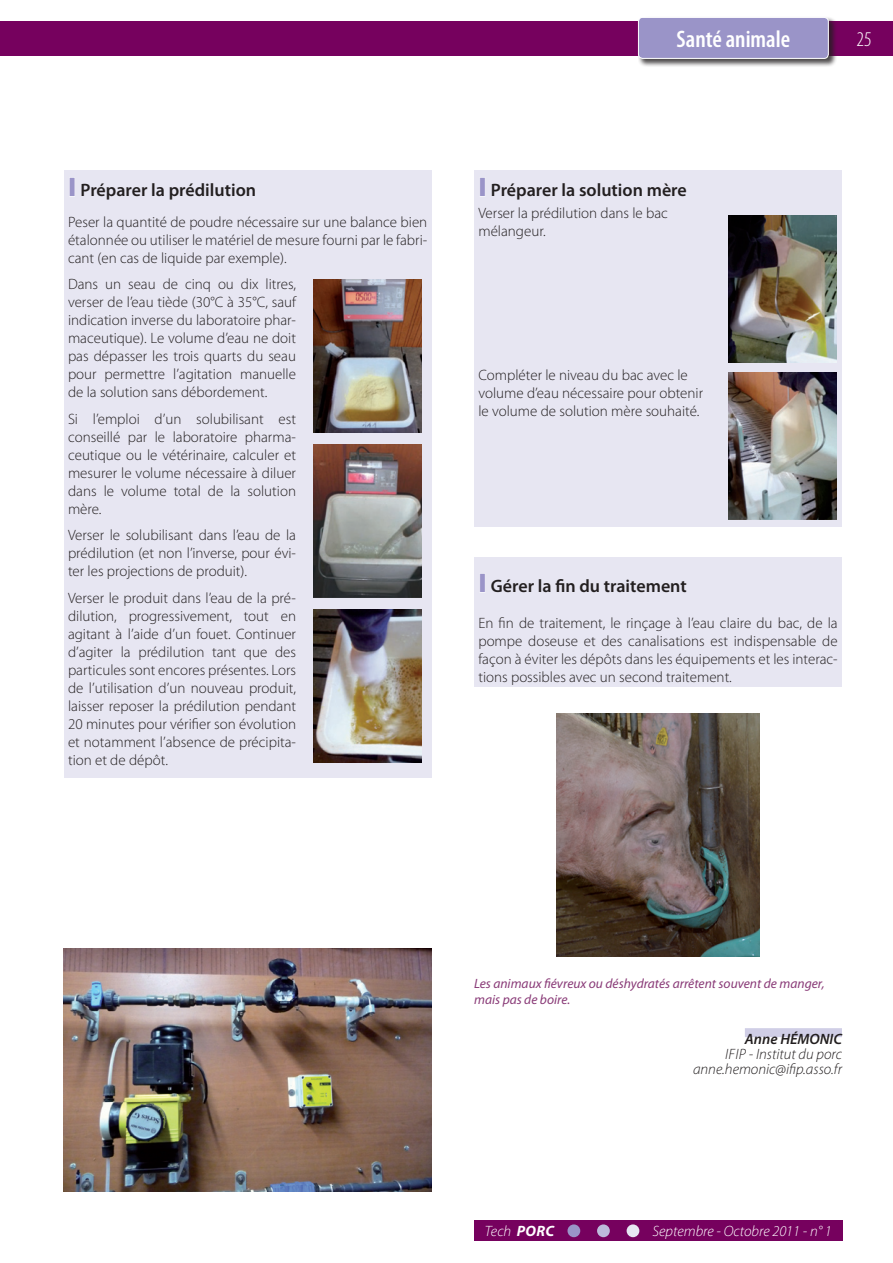
<style>
.page{position:relative;width:893px;height:1263px;background:#fff}
.page>*{position:absolute;margin:0;border:0;box-sizing:border-box;transform-origin:0 0}
.t1{font:600 condensed 24px "Myriad Pro";color:#fff}
.t2{font:300 condensed 21px "Myriad Pro";color:#fff}
.t3{font:600 18px "Myriad Pro";color:#231f20}
.t4{font:300 15px/18px "Myriad Pro";color:#231f20;text-align:justify}
.t5{font:italic 300 15px/15px "Myriad Pro";color:#231f20;text-align:right}
.t6{font:italic 300 15px "Myriad Pro";color:#fff}
.t7{font:italic 600 15px "Myriad Pro";color:#231f20}
.t8{font:italic 13.5px/16.2px "Myriad Pro";color:#893a77}
.s1{font-weight:900;font-size:27px;color:#9a94c8}
.s2{font-weight:700}
</style>
<div class="page">
<div style="left:474px;top:1220px;width:368px;height:21px;background:#76015e"></div>
<div style="left:597px;top:1224px;width:13px;height:13px;background:#bdbadb;border-radius:50%"></div>
<div style="left:627px;top:1224px;width:12px;height:13px;background:#e7e6f2;border-radius:50%"></div>
<div style="left:567px;top:1224px;width:13px;height:13px;background:#9a94c8;border-radius:50%"></div>
<div style="left:0;top:21px;width:893px;height:34px;background:#76015e"></div>
<div style="left:638px;top:17px;width:205px;height:56px;background:#231f20;opacity:.8"></div>
<div style="left:638px;top:17px;width:190px;height:41px;background:#9a94c8;border-radius:4px"></div>
<div style="left:638px;top:17px;width:191px;height:42px;border:1px solid #fff;border-radius:4px"></div>
<div style="left:745px;top:1028px;width:97px;height:9px;background:#d0cee6"></div>
<div style="left:64px;top:170px;width:368px;height:607px;background:#e7e6f2"></div>
<div style="left:70px;top:178px;width:5px;height:18px;border:1px solid #fff"></div>
<img style="left:313px;top:279px;width:108px;height:153px">
<img style="left:313px;top:444px;width:108px;height:153px">
<img style="left:313px;top:610px;width:108px;height:153px">
<div style="left:474px;top:170px;width:368px;height:356px;background:#e7e6f2"></div>
<div style="left:480px;top:178px;width:5px;height:18px;border:1px solid #fff"></div>
<img style="left:729px;top:216px;width:108px;height:146px">
<img style="left:729px;top:373px;width:108px;height:146px">
<div style="left:474px;top:557px;width:368px;height:129px;background:#e7e6f2"></div>
<div style="left:480px;top:574px;width:5px;height:18px;border:1px solid #fff"></div>
<img style="left:64px;top:948px;width:368px;height:243px">
<img style="left:556px;top:714px;width:204px;height:243px">
<h1 class="t1" style="left:676px;top:26px;width:115px">Santé animale</h1>
<h2 class="t2" style="left:857px;top:28px;width:17px">25</h2>
<p class="t3" style="left:68px;top:179px;width:190px"><span class="s1">I</span> Préparer la prédilution</p>
<p class="t4" style="left:68px;top:213px;width:361px">Peser la quantité de poudre nécessaire sur une balance bien étalonnée ou utiliser le matériel de mesure fourni par le fabri&shy;cant (en cas de liquide par exemple).</p>
<p class="t4" style="left:68px;top:275px;width:230px">Dans un seau de cinq ou dix litres, verser de l’eau tiède (30°C à 35°C, sauf indication inverse du laboratoire phar&shy;maceutique). Le volume d’eau ne doit pas dépasser les trois quarts du seau pour permettre l’agitation manuelle de la solution sans débordement.</p>
<p class="t4" style="left:68px;top:410px;width:230px">Si l’emploi d’un solubilisant est conseillé par le laboratoire pharma&shy;ceutique ou le vétérinaire, calculer et mesurer le volume nécessaire à diluer dans le volume total de la solution mère.</p>
<p class="t4" style="left:68px;top:526px;width:229px">Verser le solubilisant dans l’eau de la prédilution (et non l’inverse, pour évi&shy;ter les projections de produit).</p>
<p class="t4" style="left:68px;top:589px;width:230px">Verser le produit dans l’eau de la pré&shy;dilution, progressivement, tout en agitant à l’aide d’un fouet. Continuer d’agiter la prédilution tant que des particules sont encores présentes. Lors de l’utilisation d’un nouveau produit, laisser reposer la prédilution pendant 20 minutes pour vérifier son évolution et notamment l’absence de précipita&shy;tion et de dépôt.</p>
<p class="t3" style="left:478px;top:179px;width:210px"><span class="s1">I</span> Préparer la solution mère</p>
<p class="t4" style="left:478px;top:204px;width:191px">Verser la prédilution dans le bac mélangeur.</p>
<p class="t4" style="left:478px;top:366px;width:226px;text-align:left">Compléter le niveau du bac avec le volume d’eau nécessaire pour obtenir le volume de solution mère souhaité.</p>
<p class="t3" style="left:478px;top:575px;width:210px"><span class="s1">I</span> Gérer la fin du traitement</p>
<p class="t4" style="left:478px;top:614px;width:361px">En fin de traitement, le rinçage à l’eau claire du bac, de la pompe doseuse et des canalisations est indispensable de façon à éviter les dépôts dans les équipements et les interac&shy;tions possibles avec un second traitement.</p>
<p class="t8" style="left:474px;top:975px;width:352px">Les animaux fiévreux ou déshydratés arrêtent souvent de manger, mais pas de boire.</p>
<p class="t7" style="left:745px;top:1029px;width:99px">Anne HÉMONIC</p>
<p class="t5" style="left:693px;top:1046px;width:150px">Ifip - Institut du porc anne.hemonic@ifip.asso.fr</p>
<p class="t6" style="left:485px;top:1222px;width:71px">Tech <span class="s2">PORC</span></p>
<p class="t6" style="left:652px;top:1222px;width:181px">Septembre - Octobre 2011 - n° 1</p>
</div>
